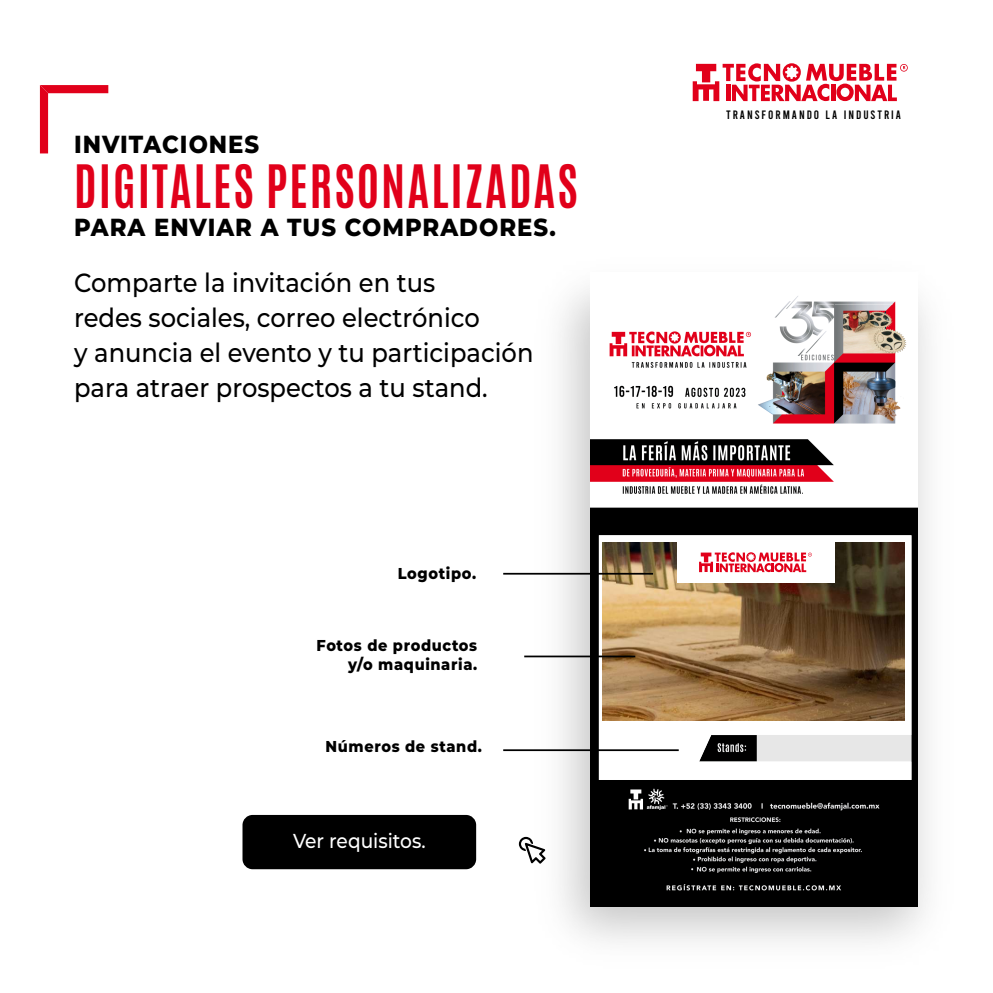
<style>
.page{position:relative;width:993px;height:993px;background:#fff}
.page>*{position:absolute;margin:0;border:0;box-sizing:border-box;transform-origin:0 0}
.t1{font:700 49.88px "Antonio";letter-spacing:.045em;color:#e1001a;scale:.92 1}
.t2{font:500 26.25px/35px "Montserrat";color:#000;scale:.92 1}
.t3{font:800 24.68px "Montserrat";letter-spacing:.045em;color:#000;scale:.92 1}
.t4{font:500 20.12px "Montserrat";color:#fff;scale:.92 1}
.t5{font:800 15.75px/18.9px "Montserrat";letter-spacing:.045em;color:#000;text-align:right;scale:.92 1}
.t6{font:12.08px "Bebas";letter-spacing:.16em;color:#000}
</style>
<div class="page">
<div style="left:242px;top:814px;width:234px;height:54px;background:#000;border-radius:10px"></div>
<img style="left:515px;top:288px;width:414px;height:655px">
<img style="left:590px;top:288px;width:326px;height:618px">
<img style="left:602px;top:542px;width:302px;height:178px">
<div style="left:676px;top:541px;width:157px;height:41px;background:#fff"></div>
<svg style="left:699px;top:552px;width:112px;height:20px"></svg>
<hr style="left:503px;top:572px;width:150px;height:2px;background:#000">
<hr style="left:524px;top:655px;width:111px;height:2px;background:#000">
<hr style="left:503px;top:749px;width:175px;height:1px;background:#000">
<svg style="left:40px;top:85px;width:68px;height:68px"></svg>
<svg style="left:518px;top:836px;width:27px;height:27px"></svg>
<svg style="left:692px;top:63px;width:215px;height:38px"></svg>
<p class="t3" style="left:74px;top:126px;width:203px">INVITACIONES</p>
<h1 class="t1" style="left:74px;top:148px;width:549px">DIGITALES PERSONALIZADAS</h1>
<p class="t3" style="left:74px;top:209px;width:525px">PARA ENVIAR A TUS COMPRADORES.</p>
<p class="t2" style="left:74px;top:264px;width:500px">Comparte la invitación en tus<br>redes sociales, correo electrónico<br>y anuncia el evento y tu participación para atraer prospectos a tu stand.</p>
<p class="t5" style="left:397px;top:562px;width:87px">Logotipo.</p>
<p class="t5" style="left:316px;top:635px;width:176px">Fotos de productos y/o maquinaria.</p>
<p class="t5" style="left:325px;top:736px;width:172px">Números de stand.</p>
<p class="t4" style="left:293px;top:826px;width:145px">Ver requisitos.</p>
<p class="t6" style="left:725px;top:108px;width:176px">TRANSFORMANDO LA INDUSTRIA</p>
</div>
